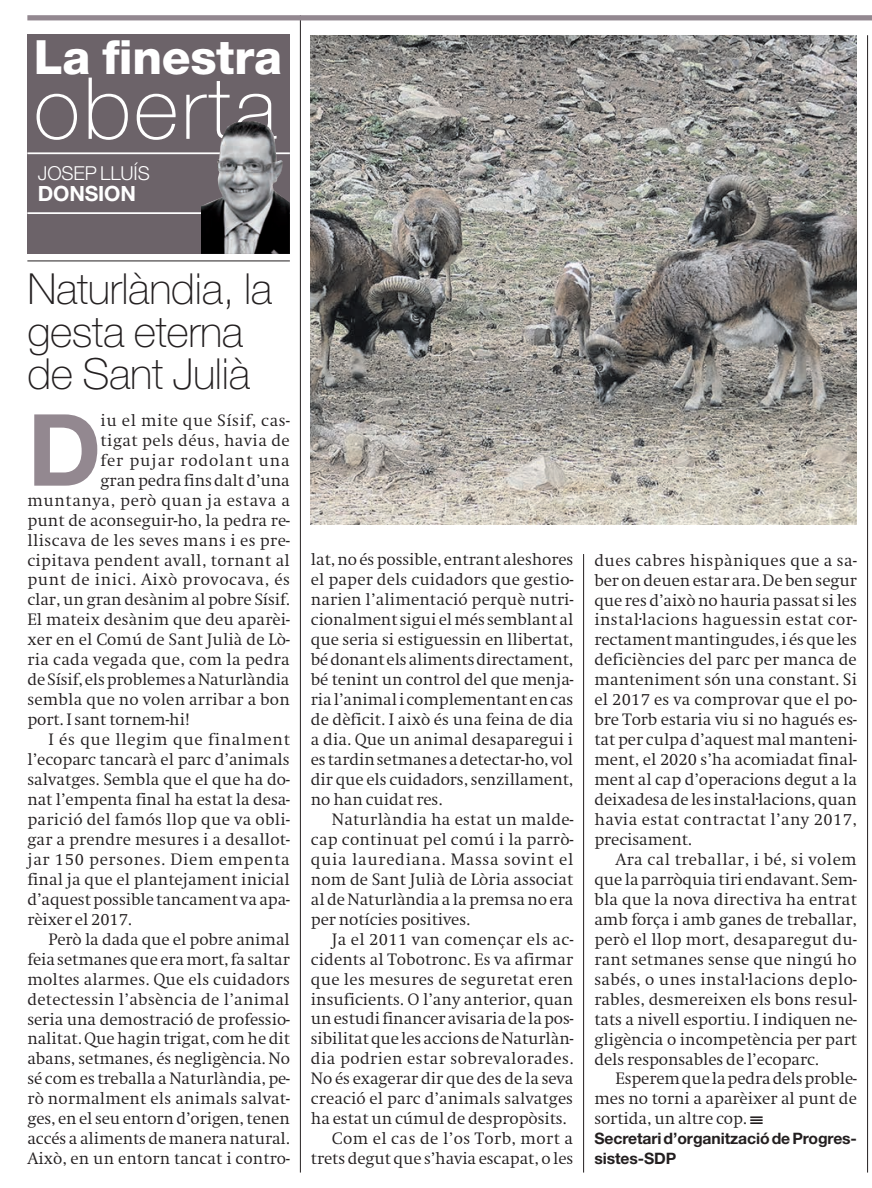
<style>
.page{position:relative;width:872px;height:1188px;background:#fff}
.page>*{position:absolute;margin:0;border:0;box-sizing:border-box;transform-origin:0 0}
.t1{font:700 99.75px "Helvetica Neue LT Std";color:#938890}
.t2{font:100 85.75px "Helvetica Neue LT Std";letter-spacing:.035em;color:#fff}
.t3{font:800 47.25px "Helvetica Neue LT Std";letter-spacing:-.01em;color:#fff}
.t4{font:100 42.88px/42px "Helvetica Neue LT Std";letter-spacing:-.01em;color:#231f20}
.t5{font:700 21px "Helvetica Neue LT Std";letter-spacing:-.01em;color:#fff}
.t6{font:300 19.25px "Helvetica Neue LT Std";letter-spacing:-.01em;color:#fff}
.t7{font:300 15.92px/19.9px "Swift ND Std";color:#231f20;text-align:justify}
.t8{font:300 15.92px "Swift ND Std";letter-spacing:.025em;color:#231f20}
.t9{font:300 15.92px "Swift ND Std";letter-spacing:.02em;color:#231f20}
.t10{font:300 15.92px "Swift ND Std";letter-spacing:.035em;color:#231f20}
.t11{font:300 15.92px "Swift ND Std";letter-spacing:.04em;color:#231f20}
.t12{font:300 15.92px "Swift ND Std";letter-spacing:.045em;color:#231f20}
.t13{font:300 15.92px "Swift ND Std";letter-spacing:.055em;color:#231f20}
.t14{font:700 15.75px/19.9px "Helvetica Neue LT Std";letter-spacing:-.005em;color:#231f20}
</style>
<div class="page">
<hr style="left:300px;top:15px;width:1px;height:1157px;background:#231f20">
<hr style="left:583px;top:554px;width:1px;height:618px;background:#231f20">
<hr style="left:27px;top:261px;width:263px;height:1px;background:#231f20">
<div style="left:27px;top:35px;width:263px;height:219px;background:#6c6369"></div>
<hr style="left:27px;top:152px;width:263px;height:2px;background:#fff">
<hr style="left:27px;top:212px;width:263px;height:2px;background:#fff">
<div style="left:27px;top:15px;width:845px;height:5px;background:#938890"></div>
<hr style="left:867px;top:35px;width:1px;height:1137px;background:#231f20">
<img style="left:201px;top:121px;width:89px;height:133px">
<img style="left:311px;top:35px;width:546px;height:489px">
<h3 class="t3" style="left:34px;top:29px;width:250px">La finestra</h3>
<h2 class="t2" style="left:34px;top:59px;width:245px">oberta</h2>
<p class="t6" style="left:38px;top:162px;width:114px">JOSEP LLUÍS</p>
<h3 class="t5" style="left:38px;top:180px;width:100px">DONSION</h3>
<h3 class="t4" style="left:27px;top:268px;width:247px">Naturlàndia, la gesta eterna de Sant Julià</h3>
<h1 class="t1" style="left:27px;top:388px;width:75px">D</h1>
<p class="t10" style="left:101px;top:411px;width:191px">iu el mite que Sísif, cas-</p>
<p class="t8" style="left:101px;top:431px;width:191px">tigat pels déus, havia de</p>
<p class="t13" style="left:101px;top:451px;width:191px">fer pujar rodolant una</p>
<p class="t7" style="left:101px;top:470px;width:191px">gran pedra fins dalt d’una</p>
<p class="t10" style="left:27px;top:491px;width:264px">muntanya, però quan ja estava a</p>
<p class="t7" style="left:27px;top:510px;width:264px">punt de aconseguir-ho, la pedra re-</p>
<p class="t8" style="left:27px;top:531px;width:264px">lliscava de les seves mans i es pre-</p>
<p class="t9" style="left:27px;top:551px;width:264px">cipitava pendent avall, tornant al</p>
<p class="t10" style="left:27px;top:570px;width:264px">punt de inici. Això provocava, és</p>
<p class="t7" style="left:27px;top:590px;width:264px">clar, un gran desànim al pobre Sísif.</p>
<p class="t7" style="left:27px;top:610px;width:264px">El mateix desànim que deu aparèi-</p>
<p class="t7" style="left:27px;top:630px;width:264px">xer en el Comú de Sant Julià de Lò-</p>
<p class="t7" style="left:27px;top:650px;width:264px">ria cada vegada que, com la pedra</p>
<p class="t7" style="left:27px;top:670px;width:264px">de Sísif, els problemes a Naturlàndia</p>
<p class="t7" style="left:27px;top:690px;width:264px">sembla que no volen arribar a bon</p>
<p class="t7" style="left:27px;top:710px;width:163px">port. I sant tornem-hi!</p>
<p class="t12" style="left:48px;top:730px;width:243px">I és que llegim que finalment</p>
<p class="t7" style="left:27px;top:750px;width:264px">l’ecoparc tancarà el parc d’animals</p>
<p class="t7" style="left:27px;top:770px;width:264px">salvatges. Sembla que el que ha do-</p>
<p class="t7" style="left:27px;top:790px;width:264px">nat l’empenta final ha estat la desa-</p>
<p class="t7" style="left:27px;top:810px;width:264px">parició del famós llop que va obli-</p>
<p class="t7" style="left:27px;top:830px;width:264px">gar a prendre mesures i a desallot-</p>
<p class="t11" style="left:27px;top:850px;width:264px">jar 150 persones. Diem empenta</p>
<p class="t7" style="left:27px;top:869px;width:264px">final ja que el plantejament inicial</p>
<p class="t7" style="left:27px;top:889px;width:264px">d’aquest possible tancament va apa-</p>
<p class="t7" style="left:27px;top:909px;width:106px">rèixer el 2017.</p>
<p class="t7" style="left:48px;top:929px;width:243px">Però la dada que el pobre animal</p>
<p class="t7" style="left:27px;top:949px;width:264px">feia setmanes que era mort, fa saltar</p>
<p class="t7" style="left:27px;top:969px;width:264px">moltes alarmes. Que els cuidadors</p>
<p class="t9" style="left:27px;top:990px;width:264px">detectessin l’absència de l’animal</p>
<p class="t7" style="left:27px;top:1009px;width:264px">seria una demostració de professio-</p>
<p class="t7" style="left:27px;top:1029px;width:264px">nalitat. Que hagin trigat, com he dit</p>
<p class="t7" style="left:27px;top:1049px;width:264px">abans, setmanes, és negligència. No</p>
<p class="t7" style="left:27px;top:1069px;width:264px">sé com es treballa a Naturlàndia, pe-</p>
<p class="t7" style="left:27px;top:1089px;width:264px">rò normalment els animals salvat-</p>
<p class="t7" style="left:27px;top:1109px;width:264px">ges, en el seu entorn d’origen, tenen</p>
<p class="t7" style="left:27px;top:1129px;width:264px">accés a aliments de manera natural.</p>
<p class="t7" style="left:27px;top:1149px;width:264px">Això, en un entorn tancat i contro-</p>
<p class="t7" style="left:311px;top:550px;width:264px">lat, no és possible, entrant aleshores el paper dels cuidadors que gestio&shy;narien l’alimentació perquè nutri&shy;cionalment sigui el més semblant al que seria si estiguessin en llibertat, bé donant els aliments directament, bé tenint un control del que menja&shy;ria l’animal i complementant en cas de dèficit. I això és una feina de dia a dia. Que un animal desaparegui i es tardin setmanes a detectar-ho, vol dir que els cuidadors, senzillament, no han cuidat res.</p>
<p class="t7" style="left:311px;top:810px;width:264px;text-indent:21px">Naturlàndia ha estat un malde&shy;cap continuat pel comú i la parrò&shy;quia laurediana. Massa sovint el nom de Sant Julià de Lòria associat al de Naturlàndia a la premsa no era per notícies positives.</p>
<p class="t8" style="left:332px;top:930px;width:243px">Ja el 2011 van començar els ac-</p>
<p class="t7" style="left:311px;top:949px;width:264px">cidents al Tobotronc. Es va afirmar</p>
<p class="t9" style="left:311px;top:970px;width:264px">que les mesures de seguretat eren</p>
<p class="t7" style="left:311px;top:989px;width:264px">insuficients. O l’any anterior, quan</p>
<p class="t7" style="left:311px;top:1009px;width:264px">un estudi financer avisaria de la pos-</p>
<p class="t7" style="left:311px;top:1029px;width:264px">sibilitat que les accions de Naturlàn-</p>
<p class="t8" style="left:311px;top:1049px;width:264px">dia podrien estar sobrevalorades.</p>
<p class="t7" style="left:311px;top:1069px;width:264px">No és exagerar dir que des de la seva</p>
<p class="t7" style="left:311px;top:1089px;width:264px">creació el parc d’animals salvatges</p>
<p class="t7" style="left:311px;top:1109px;width:257px">ha estat un cúmul de despropòsits.</p>
<p class="t8" style="left:332px;top:1129px;width:243px">Com el cas de l’os Torb, mort a</p>
<p class="t7" style="left:311px;top:1149px;width:264px">trets degut que s’havia escapat, o les</p>
<p class="t7" style="left:594px;top:550px;width:264px">dues cabres hispàniques que a sa&shy;ber on deuen estar ara. De ben segur que res d’això no hauria passat si les instal·lacions haguessin estat cor&shy;rectament mantingudes, i és que les deficiències del parc per manca de manteniment són una constant. Si el 2017 es va comprovar que el po&shy;bre Torb estaria viu si no hagués es&shy;tat per culpa d’aquest mal manteni&shy;ment, el 2020 s’ha acomiadat final&shy;ment al cap d’operacions degut a la deixadesa de les instal·lacions, quan havia estat contractat l’any 2017, precisament.</p>
<p class="t7" style="left:594px;top:850px;width:264px;text-indent:21px">Ara cal treballar, i bé, si volem que la parròquia tiri endavant. Sem&shy;bla que la nova directiva ha entrat amb força i amb ganes de treballar, però el llop mort, desaparegut du&shy;rant setmanes sense que ningú ho sabés, o unes instal·lacions deplo&shy;rables, desmereixen els bons resul&shy;tats a nivell esportiu. I indiquen ne&shy;gligència o incompetència per part dels responsables de l’ecoparc.</p>
<p class="t7" style="left:594px;top:1069px;width:264px;text-indent:21px">Esperem que la pedra dels proble&shy;mes no torni a aparèixer al punt de sortida, un altre cop. ★</p>
<p class="t14" style="left:594px;top:1128px;width:264px">Secretari d’organització de Progres&shy;sistes-SDP</p>
</div>
